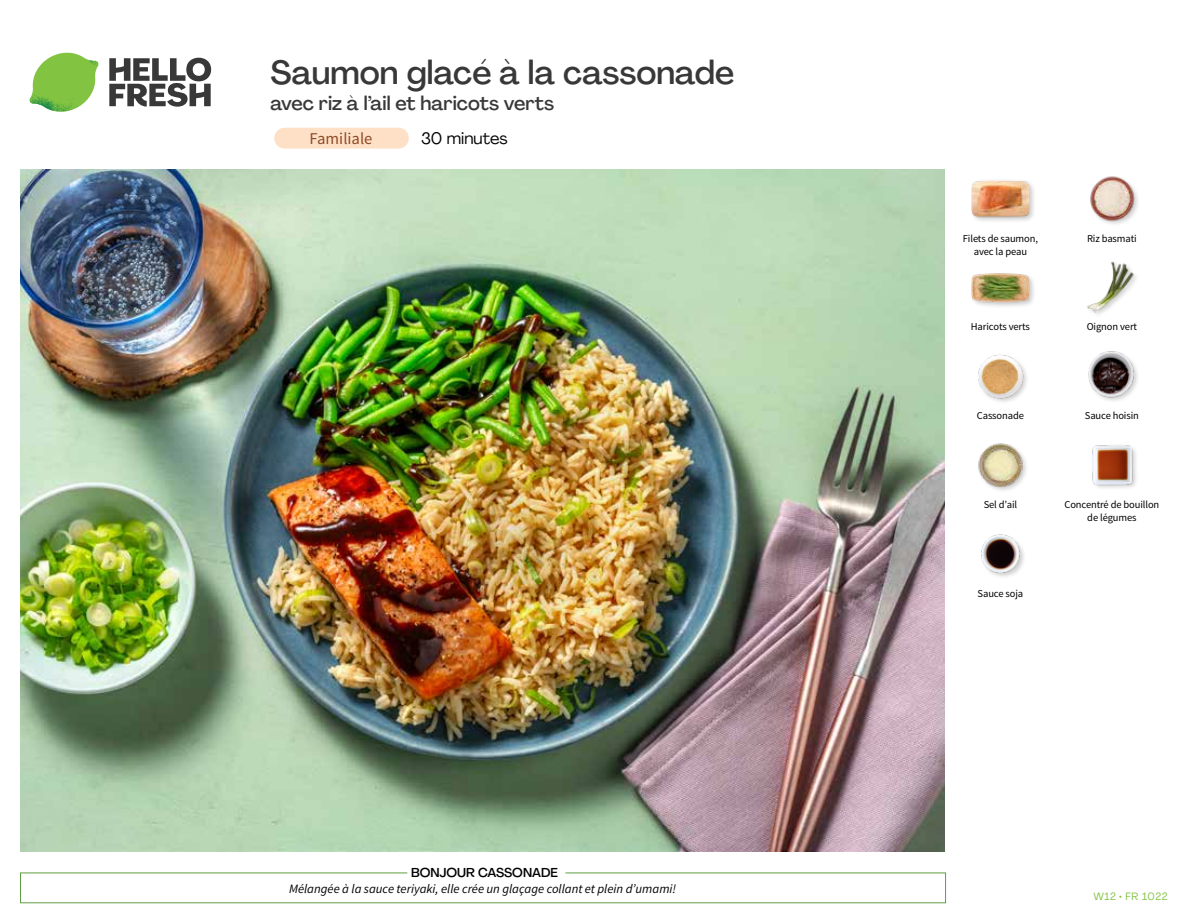
<style>
.page{position:relative;width:1188px;height:918px;background:#fff}
.page>*{position:absolute;margin:0;border:0;box-sizing:border-box;transform-origin:0 0}
.t1{font:500 33px "Agrandir";color:#383839}
.t2{font:500 19.5px "Agrandir";color:#383839}
.t3{font:16.5px "Source Sans Pro";color:#8e4b25}
.t4{font:16.5px "Agrandir";color:#000}
.t5{font:italic 12.75px "Source Sans Pro";color:#000}
.t6{font:500 12.75px "Agrandir";color:#000}
.t7{font:10.5px/13.5px "Source Sans Pro";letter-spacing:-.01em;color:#000;text-align:center}
.t8{font:10.5px "Agrandir";letter-spacing:.05em;color:#82c341}
</style>
<div class="page">
<div style="left:274px;top:128px;width:135px;height:21px;background:#fee0c6;border-radius:10px"></div>
<img style="left:981px;top:534px;width:43px;height:43px">
<svg style="left:109px;top:57px;width:102px;height:50px"></svg>
<svg style="left:34px;top:53px;width:62px;height:40px"></svg>
<img style="left:67px;top:53px;width:32px;height:26px">
<img style="left:33px;top:75px;width:59px;height:11px">
<img style="left:29px;top:79px;width:61px;height:33px">
<img style="left:65px;top:86px;width:27px;height:25px">
<div style="left:20px;top:873px;width:926px;height:30px;border:1px solid #609f43"></div>
<div style="left:407px;top:865px;width:158px;height:15px;background:#fff"></div>
<img style="left:21px;top:170px;width:924px;height:681px">
<img style="left:1092px;top:445px;width:44px;height:43px">
<img style="left:978px;top:443px;width:48px;height:48px">
<img style="left:1088px;top:351px;width:50px;height:50px">
<img style="left:978px;top:354px;width:49px;height:48px">
<img style="left:1087px;top:261px;width:49px;height:54px">
<div style="left:970px;top:271px;width:66px;height:39px;background:#000;opacity:.2"></div>
<img style="left:972px;top:271px;width:57px;height:39px">
<img style="left:1090px;top:176px;width:48px;height:48px">
<div style="left:971px;top:179px;width:65px;height:45px;background:#000;opacity:.2"></div>
<img style="left:972px;top:179px;width:57px;height:45px">
<h1 class="t1" style="left:271px;top:52px;width:465px">Saumon glacé à la cassonade</h1>
<h2 class="t2" style="left:271px;top:91px;width:285px">avec riz à l’ail et haricots verts</h2>
<h3 class="t3" style="left:310px;top:129px;width:64px">Familiale</h3>
<h3 class="t4" style="left:421px;top:128px;width:88px">30 minutes</h3>
<p class="t6" style="left:411px;top:864px;width:148px">BONJOUR CASSONADE</p>
<p class="t5" style="left:289px;top:881px;width:389px">Mélangée à la sauce teriyaki, elle crée un glaçage collant et plein d’umami!</p>
<p class="t7" style="left:963px;top:232px;width:77px">Filets de saumon, avec la peau</p>
<p class="t7" style="left:1087px;top:232px;width:51px">Riz basmati</p>
<p class="t7" style="left:971px;top:320px;width:61px">Haricots verts</p>
<p class="t7" style="left:1087px;top:320px;width:52px">Oignon vert</p>
<p class="t7" style="left:977px;top:409px;width:49px">Cassonade</p>
<p class="t7" style="left:1085px;top:409px;width:56px">Sauce hoisin</p>
<p class="t7" style="left:984px;top:498px;width:35px">Sel d’ail</p>
<p class="t7" style="left:978px;top:587px;width:47px">Sauce soja</p>
<p class="t7" style="left:1064px;top:498px;width:96px">Concentré de bouillon de légumes</p>
<p class="t8" style="left:1093px;top:890px;width:76px">W12 • FR 1022</p>
</div>
